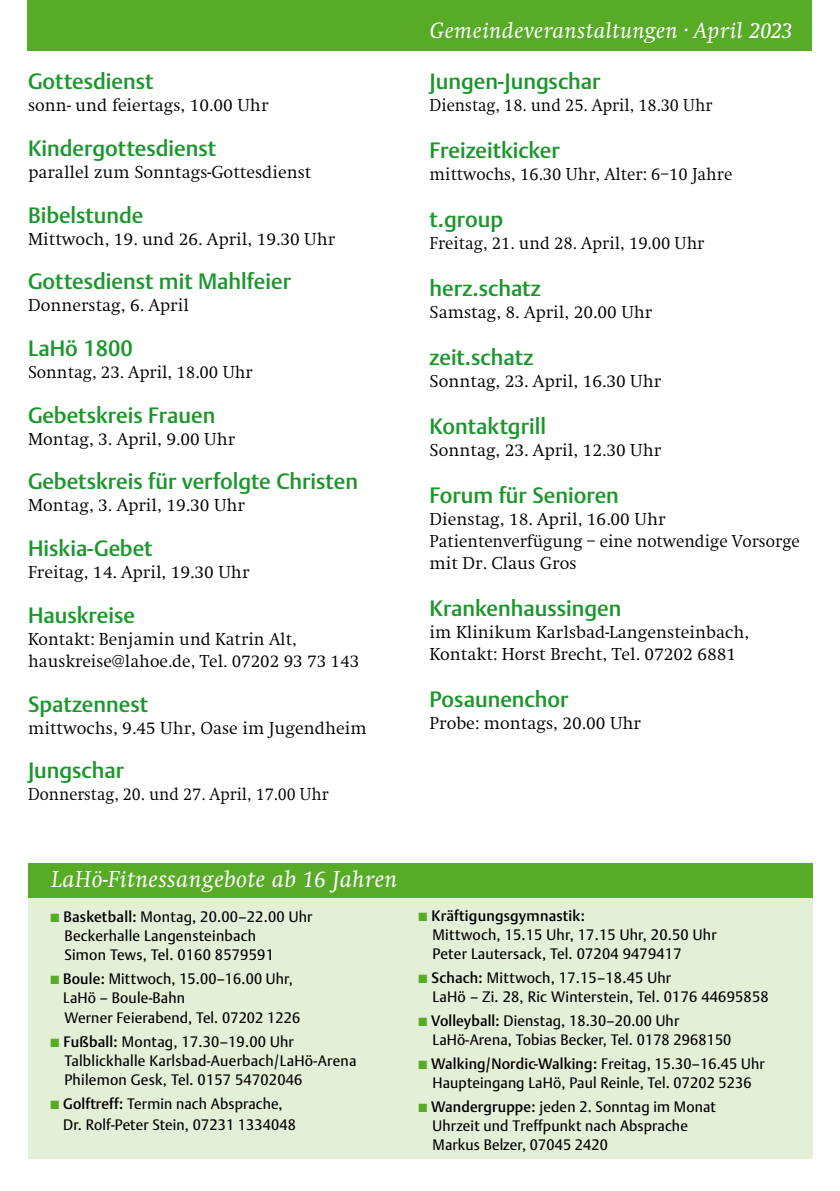
<style>
.page{position:relative;width:840px;height:1191px;background:#fff}
.page>*{position:absolute;margin:0;border:0;box-sizing:border-box;transform-origin:0 0}
.t1{font:italic 24px "Swift EF";letter-spacing:.02em;color:#fff}
.t2{font:italic 23px "Swift EF";letter-spacing:.025em;color:#fff}
.t3{font:500 22px "DTL Argo TOT";color:#1a962b}
.t4{font:300 18px/22px "Swift EF";color:#000}
.t5{font:300 18px "Swift EF";color:#000;scale:.96 1}
.t6{font:300 18px "Swift EF";color:#000;scale:.93 1}
.t7{font:300 18px "Swift EF";color:#000;scale:.94 1}
.t8{font:15px/19px "DTL Argo TOT";letter-spacing:.01em;color:#000}
.s1{color:#57ab27}
.s2{font-weight:500}
</style>
<div class="page">
<div style="left:28px;top:0;width:783px;height:51px;background:#57ab27"></div>
<div style="left:28px;top:896px;width:783px;height:262px;background:#e4efd8"></div>
<div style="left:28px;top:863px;width:783px;height:34px;background:#57ab27"></div>
<h3 class="t3" style="left:28px;top:68px;width:127px">Gottesdienst</h3>
<p class="t4" style="left:28px;top:95px;width:242px">sonn- und feiertags, 10.00 Uhr</p>
<h3 class="t3" style="left:28px;top:135px;width:189px">Kindergottesdienst</h3>
<p class="t4" style="left:28px;top:161px;width:285px">parallel zum Sonntags-Gottesdienst</p>
<h3 class="t3" style="left:28px;top:202px;width:117px">Bibelstunde</h3>
<p class="t4" style="left:28px;top:228px;width:308px">Mittwoch, 19. und 26. April, 19.30 Uhr</p>
<h3 class="t3" style="left:28px;top:268px;width:264px">Gottesdienst mit Mahlfeier</h3>
<p class="t4" style="left:28px;top:295px;width:162px">Donnerstag, 6. April</p>
<h3 class="t3" style="left:28px;top:335px;width:106px">LaHö 1800</h3>
<p class="t4" style="left:28px;top:361px;width:226px">Sonntag, 23. April, 18.00 Uhr</p>
<h3 class="t3" style="left:28px;top:402px;width:189px">Gebetskreis Frauen</h3>
<p class="t4" style="left:28px;top:428px;width:209px">Montag, 3. April, 9.00 Uhr</p>
<h3 class="t3" style="left:28px;top:468px;width:331px">Gebetskreis für verfolgte Christen</h3>
<p class="t4" style="left:28px;top:495px;width:218px">Montag, 3. April, 19.30 Uhr</p>
<h3 class="t3" style="left:28px;top:535px;width:126px">Hiskia-Gebet</h3>
<p class="t4" style="left:28px;top:561px;width:223px">Freitag, 14. April, 19.30 Uhr</p>
<h3 class="t3" style="left:28px;top:602px;width:109px">Hauskreise</h3>
<p class="t4" style="left:28px;top:628px;width:332px">Kontakt: Benjamin und Katrin Alt, hauskreise@lahoe.de, Tel. 07202 93 73 143</p>
<h3 class="t3" style="left:28px;top:690px;width:121px">Spatzennest</h3>
<p class="t4" style="left:28px;top:717px;width:340px">mittwochs, 9.45 Uhr, Oase im Jugendheim</p>
<h3 class="t3" style="left:28px;top:757px;width:97px">Jungschar</h3>
<p class="t6" style="left:28px;top:784px;width:325px">Donnerstag, 20. und 27. April, 17.00 Uhr</p>
<h2 class="t2" style="left:430px;top:18px;width:364px">Gemeindeveranstaltungen · April 2023</h2>
<h3 class="t3" style="left:429px;top:68px;width:172px">Jungen-Jungschar</h3>
<p class="t7" style="left:429px;top:96px;width:302px">Dienstag, 18. und 25. April, 18.30 Uhr</p>
<h3 class="t3" style="left:429px;top:137px;width:132px">Freizeitkicker</h3>
<p class="t5" style="left:429px;top:165px;width:316px">mittwochs, 16.30 Uhr, Alter: 6–10 Jahre</p>
<h3 class="t3" style="left:429px;top:206px;width:75px">t.group</h3>
<p class="t5" style="left:429px;top:234px;width:288px">Freitag, 21. und 28. April, 19.00 Uhr</p>
<h3 class="t3" style="left:429px;top:275px;width:113px">herz.schatz</h3>
<p class="t4" style="left:429px;top:301px;width:224px">Samstag, 8. April, 20.00 Uhr</p>
<h3 class="t3" style="left:429px;top:344px;width:105px">zeit.schatz</h3>
<p class="t4" style="left:429px;top:370px;width:233px">Sonntag, 23. April, 16.30 Uhr</p>
<h3 class="t3" style="left:429px;top:413px;width:118px">Kontaktgrill</h3>
<p class="t4" style="left:429px;top:439px;width:233px">Sonntag, 23. April, 12.30 Uhr</p>
<h3 class="t3" style="left:429px;top:482px;width:191px">Forum für Senioren</h3>
<p class="t4" style="left:429px;top:508px;width:371px">Dienstag, 18. April, 16.00 Uhr<br>Patientenverfügung – eine notwendige Vorsorge mit Dr. Claus Gros</p>
<h3 class="t3" style="left:429px;top:595px;width:193px">Krankenhaussingen</h3>
<p class="t4" style="left:429px;top:621px;width:321px">im Klinikum Karlsbad-Langensteinbach,<br>Kontakt: Horst Brecht, Tel. 07202 6881</p>
<h3 class="t3" style="left:429px;top:686px;width:140px">Posaunenchor</h3>
<p class="t4" style="left:429px;top:712px;width:213px">Probe: montags, 20.00 Uhr</p>
<h1 class="t1" style="left:51px;top:865px;width:347px">LaHö-Fitnessangebote ab 16 Jahren</h1>
<p class="t8" style="left:64px;top:907px;width:249px;text-indent:-14px"><span class="s1">■</span> <span class="s2">Basketball:</span> Montag, 20.00–22.00 Uhr<br>Beckerhalle Langensteinbach<br>Simon Tews, Tel. 0160 8579591</p>
<p class="t8" style="left:63px;top:969px;width:238px;text-indent:-13px"><span class="s1">■</span> <span class="s2">Boule:</span> Mittwoch, 15.00–16.00 Uhr,<br>LaHö – Boule-Bahn<br>Werner Feierabend, Tel. 07202 1226</p>
<p class="t8" style="left:64px;top:1032px;width:293px;text-indent:-14px"><span class="s1">■</span> <span class="s2">Fußball:</span> Montag, 17.30–19.00 Uhr<br>Talblickhalle Karlsbad-Auerbach/LaHö-Arena<br>Philemon Gesk, Tel. 0157 54702046</p>
<p class="t8" style="left:63px;top:1094px;width:234px;line-height:20px;text-indent:-13px"><span class="s1">■</span> <span class="s2">Golftreff:</span> Termin nach Absprache,<br>Dr. Rolf-Peter Stein, 07231 1334048</p>
<p class="t8" style="left:432px;top:906px;width:285px;text-indent:-14px"><span class="s1">■</span> <span class="s2">Kräftigungsgymnastik:<br></span>Mittwoch, 15.15 Uhr, 17.15 Uhr, 20.50 Uhr<br>Peter Lautersack, Tel. 07204 9479417</p>
<p class="t8" style="left:432px;top:968px;width:337px;text-indent:-14px"><span class="s1">■</span> <span class="s2">Schach:</span> Mittwoch, 17.15–18.45 Uhr<br>LaHö – Zi. 28, Ric Winterstein, Tel. 0176 44695858</p>
<p class="t8" style="left:432px;top:1011px;width:300px;text-indent:-14px"><span class="s1">■</span> <span class="s2">Volleyball:</span> Dienstag, 18.30–20.00 Uhr<br>LaHö-Arena, Tobias Becker, Tel. 0178 2968150</p>
<p class="t8" style="left:418px;top:1054px;width:347px;text-align:center"><span class="s1">■</span> <span class="s2">Walking/Nordic-Walking:</span> Freitag, 15.30–16.45 Uhr<br>Haupteingang LaHö, Paul Reinle, Tel. 07202 5236</p>
<p class="t8" style="left:432px;top:1097px;width:285px;text-indent:-14px"><span class="s1">■</span> <span class="s2">Wandergruppe:</span> jeden 2. Sonntag im Monat<br>Uhrzeit und Treffpunkt nach Absprache<br>Markus Belzer, 07045 2420</p>
</div>
